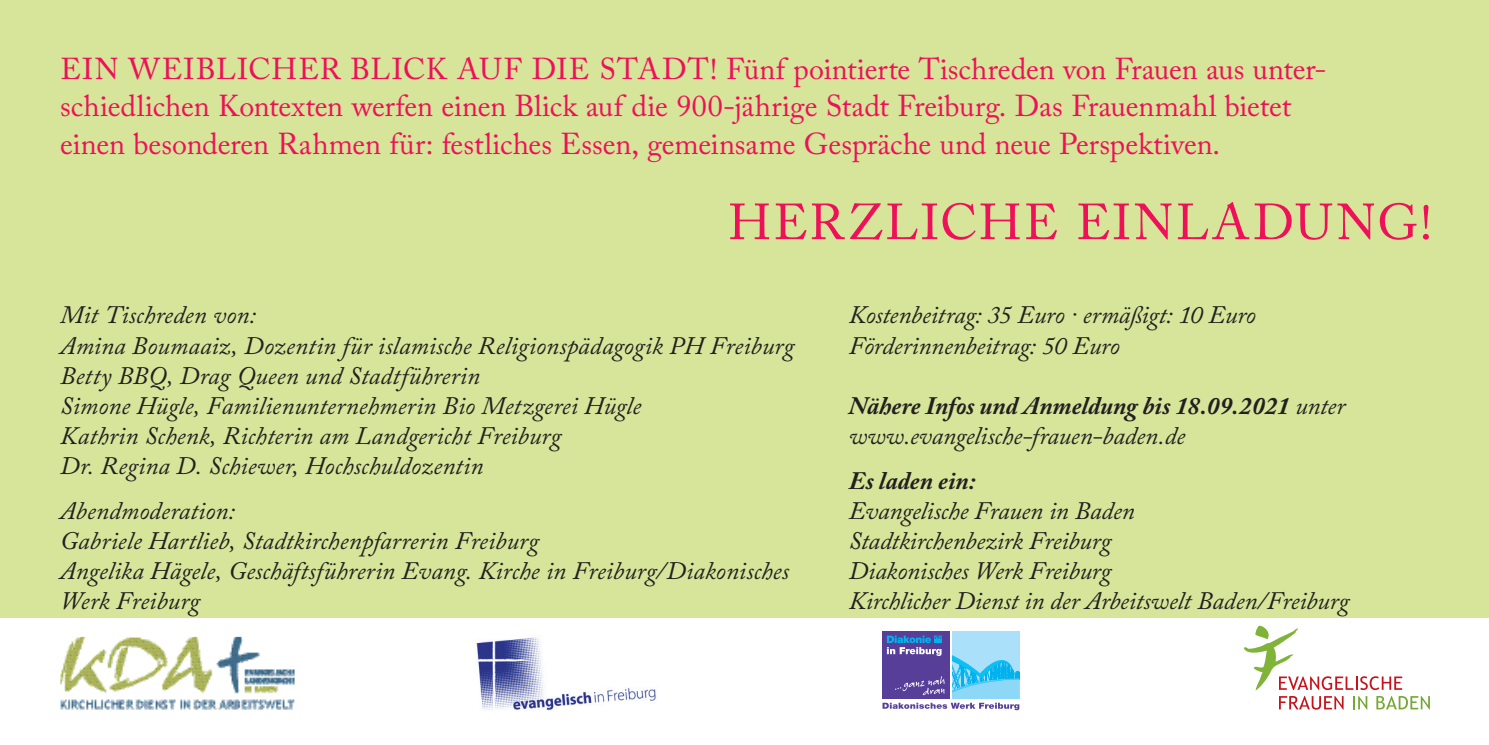
<style>
.page{position:relative;width:1489px;height:745px;background:#fff}
.page>*{position:absolute;margin:0;border:0;box-sizing:border-box;transform-origin:0 0}
.t1{font:50px "Adobe Caslon Pro";letter-spacing:.045em;color:#ee1059}
.t2{font:30px/37.5px "Adobe Caslon Pro";color:#ee1059}
.t3{font:italic 25px/30px "Adobe Caslon Pro";color:#231f20}
.t4{font:italic 700 25px "Adobe Caslon Pro";letter-spacing:.005em;color:#231f20}
.s1{font-weight:700}
</style>
<div class="page">
<div style="left:0;top:0;width:1488px;height:617px;background:#d6e599"></div>
<svg style="left:1244px;top:625px;width:185px;height:84px"></svg>
<img style="left:476px;top:637px;width:180px;height:74px">
<div style="left:952px;top:631px;width:67px;height:67px;background:#aae0f9"></div>
<div style="left:882px;top:631px;width:67px;height:67px;background:#573e99"></div>
<svg style="left:882px;top:635px;width:138px;height:74px"></svg>
<img style="left:60px;top:636px;width:235px;height:74px">
<p class="t2" style="left:60px;top:50px;width:1267px">EIN WEIBLICHER BLICK AUF DIE STADT! Fünf pointierte Tischreden von Frauen aus unter&shy;schiedlichen Kontexten werfen einen Blick auf die 900-jährige Stadt Freiburg. Das Frauenmahl bietet einen besonderen Rahmen für: festliches Essen, gemeinsame Gespräche und neue Perspektiven.</p>
<h1 class="t1" style="left:728px;top:192px;width:705px">HERZLICHE EINLADUNG!</h1>
<p class="t3" style="left:60px;top:299px;width:735px">Mit Tischreden von:<br>Amina Boumaaiz, Dozentin für islamische Religionspädagogik PH Freiburg Betty BBQ, Drag Queen und Stadtführerin<br>Simone Hügle, Familienunternehmerin Bio Metzgerei Hügle<br>Kathrin Schenk, Richterin am Landgericht Freiburg<br>Dr. Regina D. Schiewer, Hochschuldozentin</p>
<p class="t3" style="left:60px;top:494px;width:730px">Abendmoderation:<br>Gabriele Hartlieb, Stadtkirchenpfarrerin Freiburg<br>Angelika Hägele, Geschäftsführerin Evang. Kirche in Freiburg/Diakonisches Werk Freiburg</p>
<p class="t3" style="left:848px;top:299px;width:408px">Kostenbeitrag: 35 Euro ∙ ermäßigt: 10 Euro<br>Förderinnenbeitrag: 50 Euro</p>
<p class="t3" style="left:848px;top:389px;width:498px"><span class="s1">Nähere Infos und Anmeldung bis 18.09.2021</span> unter www.evangelische-frauen-baden.de</p>
<p class="t4" style="left:848px;top:465px;width:128px">Es laden ein:</p>
<p class="t3" style="left:848px;top:494px;width:502px">Evangelische Frauen in Baden<br>Stadtkirchenbezirk Freiburg<br>Diakonisches Werk Freiburg<br>Kirchlicher Dienst in der Arbeitswelt Baden/Freiburg</p>
</div>
